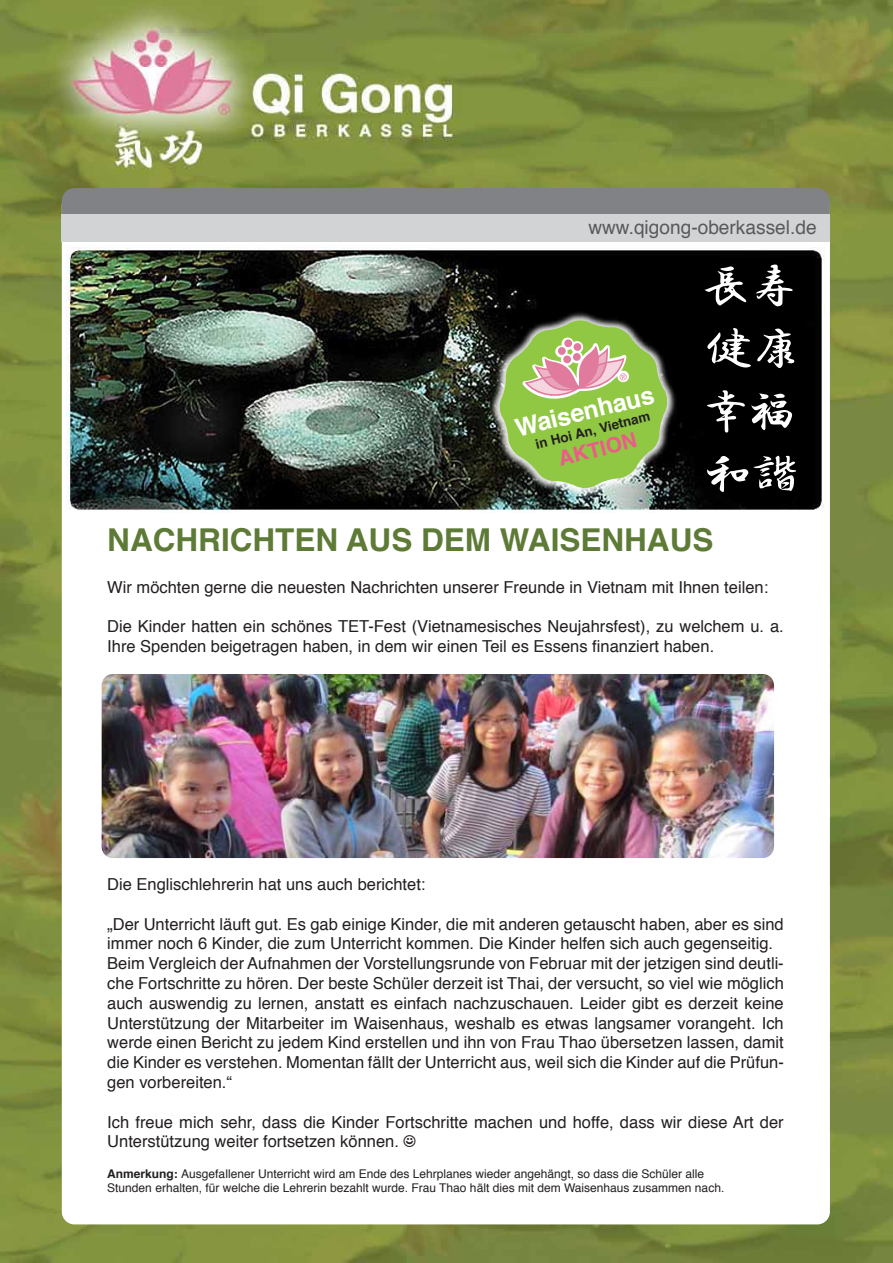
<style>
.page{position:relative;width:893px;height:1263px;background:#fff}
.page>*{position:absolute;margin:0;border:0;box-sizing:border-box;transform-origin:0 0}
.t1{font:700 31.5px "Helvetica";color:#5d7a36}
.t2{font:700 24.9px "Helvetica";color:#fff}
.t3{font:700 21px "Helvetica";color:#ec5b8a}
.t4{font:19.05px "Helvetica";color:#58595b}
.t5{font:16.5px/19.8px "Helvetica";color:#231f20}
.t6{font:700 13.35px "Helvetica";color:#231f20}
.t7{font:12px/14.4px "Helvetica";color:#231f20}
.s1{font-weight:700}
</style>
<div class="page">
<img style="left:0;top:0;width:893px;height:1263px">
<div style="left:62px;top:192px;width:768px;height:1032px;background:#fff;border-radius:13px"></div>
<div style="left:62px;top:188px;width:768px;height:26px;background:#808285"></div>
<div style="left:62px;top:214px;width:768px;height:28px;background:#d1d3d4"></div>
<img style="left:66px;top:247px;width:758px;height:265px">
<svg style="left:725px;top:390px;width:67px;height:43px"></svg>
<svg style="left:725px;top:328px;width:69px;height:41px"></svg>
<svg style="left:725px;top:264px;width:68px;height:43px"></svg>
<svg style="left:725px;top:455px;width:74px;height:39px"></svg>
<img style="left:441px;top:262px;width:284px;height:251px">
<svg style="left:499px;top:319px;width:169px;height:170px"></svg>
<img style="left:102px;top:674px;width:672px;height:184px">
<p class="t4" style="left:588px;top:213px;width:230px">www.qigong-oberkassel.de</p>
<h2 class="t2" style="left:511px;top:409px;width:144px;rotate:-14deg">Waisenhaus</h2>
<p class="t6" style="left:533px;top:434px;width:119px;rotate:-14deg">in Hoi An, Vietnam</p>
<p class="t3" style="left:554px;top:442px;width:82px;rotate:-14deg">AKTION</p>
<h1 class="t1" style="left:107px;top:515px;width:608px">NACHRICHTEN AUS DEM WAISENHAUS</h1>
<p class="t5" style="left:107px;top:578px;width:662px">Wir möchten gerne die neuesten Nachrichten unserer Freunde in Vietnam mit Ihnen teilen:</p>
<p class="t5" style="left:107px;top:617px;width:678px">Die Kinder hatten ein schönes TET-Fest (Vietnamesisches Neujahrsfest), zu welchem u. a.<br>Ihre Spenden beigetragen haben, in dem wir einen Teil es Essens finanziert haben.</p>
<p class="t5" style="left:107px;top:875px;width:320px">Die Englischlehrerin hat uns auch berichtet:</p>
<p class="t5" style="left:107px;top:914px;width:678px">„Der Unterricht läuft gut. Es gab einige Kinder, die mit anderen getauscht haben, aber es sind immer noch 6 Kinder, die zum Unterricht kommen. Die Kinder helfen sich auch gegenseitig.<br>Beim Vergleich der Aufnahmen der Vorstellungsrunde von Februar mit der jetzigen sind deutli&shy;che Fortschritte zu hören. Der beste Schüler derzeit ist Thai, der versucht, so viel wie möglich auch auswendig zu lernen, anstatt es einfach nachzuschauen. Leider gibt es derzeit keine Unterstützung der Mitarbeiter im Waisenhaus, weshalb es etwas langsamer vorangeht. Ich werde einen Bericht zu jedem Kind erstellen und ihn von Frau Thao übersetzen lassen, damit die Kinder es verstehen. Momentan fällt der Unterricht aus, weil sich die Kinder auf die Prüfun&shy;gen vorbereiten.“</p>
<p class="t5" style="left:107px;top:1112px;width:678px">Ich freue mich sehr, dass die Kinder Fortschritte machen und hoffe, dass wir diese Art der<br>Unterstützung weiter fortsetzen können. <span class="s1">☺</span></p>
<p class="t7" style="left:107px;top:1167px;width:618px"><span class="s1">Anmerkung:</span> Ausgefallener Unterricht wird am Ende des Lehrplanes wieder angehängt, so dass die Schüler alle<br>Stunden erhalten, für welche die Lehrerin bezahlt wurde. Frau Thao hält dies mit dem Waisenhaus zusammen nach.</p>
</div>
